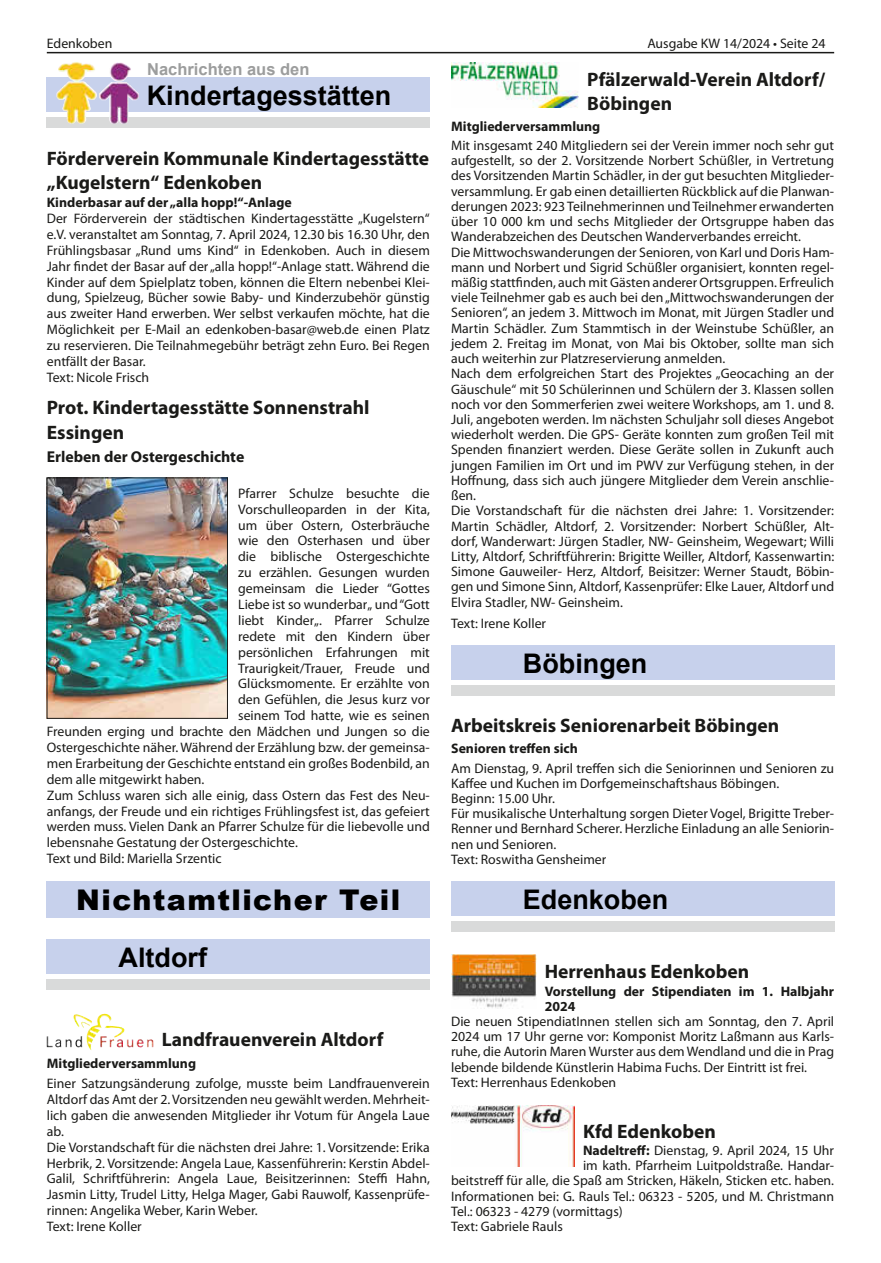
<style>
.page{position:relative;width:881px;height:1263px;background:#fff}
.page>*{position:absolute;margin:0;border:0;box-sizing:border-box;transform-origin:0 0}
.t1{font:900 28.5px "Cgwvvg Vlhfdx Arial";letter-spacing:.05em;color:#000}
.t2{font:700 27px "Vgddnj Jmcbjk Arial";color:#000}
.t3{font:700 27px "Cyxcyc Ngwvnh Arial";color:#000}
.t4{font:700 27px "Cwvstq Ngwvnh Arial";color:#000}
.t5{font:700 27px "Cttkhl Ngwvnh Arial";color:#000}
.t6{font:700 19.5px/24.2px "Myriad Pro";color:#1a1a18}
.t7{font:700 16.5px "Vgddnj Jmcbjk Arial";color:#9c9d9d}
.t8{font:700 15.75px "Myriad Pro";color:#1a1a18}
.t9{font:13.8px/15.1px "Myriad Pro";color:#1a1a18}
.t10{font:700 13.8px/15.1px "Myriad Pro";color:#1a1a18}
.s1{font-weight:700}
</style>
<div class="page">
<hr style="left:47px;top:52px;width:786px;height:1px;background:#1a1a18">
<img style="left:451px;top:63px;width:127px;height:44px">
<div style="left:451px;top:645px;width:382px;height:34px;background:#c7d1ec"></div>
<div style="left:451px;top:685px;width:382px;height:11px;background:#d9dada"></div>
<div style="left:451px;top:881px;width:382px;height:34px;background:#c7d1ec"></div>
<div style="left:451px;top:921px;width:382px;height:10px;background:#d9dada"></div>
<img style="left:451px;top:955px;width:85px;height:54px">
<img style="left:451px;top:1106px;width:123px;height:61px">
<div style="left:47px;top:78px;width:382px;height:34px;background:#c7d1ec"></div>
<div style="left:47px;top:117px;width:382px;height:11px;background:#d9dada"></div>
<img style="left:56px;top:62px;width:41px;height:62px">
<img style="left:49px;top:480px;width:176px;height:237px">
<div style="left:47px;top:478px;width:180px;height:241px;border:1px solid #1a1a18"></div>
<div style="left:47px;top:881px;width:382px;height:36px;background:#c7d1ec"></div>
<div style="left:47px;top:940px;width:382px;height:34px;background:#c7d1ec"></div>
<div style="left:47px;top:979px;width:382px;height:11px;background:#d9dada"></div>
<img style="left:87px;top:1014px;width:17px;height:36px">
<p class="t9" style="left:47px;top:35px;width:67px">Edenkoben</p>
<p class="t9" style="left:647px;top:35px;width:180px">Ausgabe KW 14/2024 • Seite 24</p>
<h3 class="t6" style="left:587px;top:67px;width:239px;line-height:23.4px">Pfälzerwald-Verein Altdorf/<br>Böbingen</h3>
<p class="t10" style="left:451px;top:118px;width:151px">Mitgliederversammlung</p>
<p class="t9" style="left:451px;top:138px;width:384px">Mit insgesamt 240 Mitgliedern sei der Verein immer noch sehr gut aufgestellt, so der 2. Vorsitzende Norbert Schüßler, in Vertretung des Vorsitzenden Martin Schädler, in der gut besuchten Mitglieder&shy;versammlung. Er gab einen detaillierten Rückblick auf die Planwan&shy;derungen 2023: 923 Teilnehmerinnen und Teilnehmer erwanderten über 10 000 km und sechs Mitglieder der Ortsgruppe haben das Wanderabzeichen des Deutschen Wanderverbandes erreicht.<br>Die Mittwochswanderungen der Senioren, von Karl und Doris Ham&shy;mann und Norbert und Sigrid Schüßler organisiert, konnten regel&shy;mäßig stattfinden, auch mit Gästen anderer Ortsgruppen. Erfreulich viele Teilnehmer gab es auch bei den „Mittwochswanderungen der Senioren“, an jedem 3. Mittwoch im Monat, mit Jürgen Stadler und Martin Schädler. Zum Stammtisch in der Weinstube Schüßler, an jedem 2. Freitag im Monat, von Mai bis Oktober, sollte man sich auch weiterhin zur Platzreservierung anmelden.<br>Nach dem erfolgreichen Start des Projektes „Geocaching an der Gäuschule“ mit 50 Schülerinnen und Schülern der 3. Klassen sollen noch vor den Sommerferien zwei weitere Workshops, am 1. und 8.<br>Juli, angeboten werden. Im nächsten Schuljahr soll dieses Angebot wiederholt werden. Die GPS- Geräte konnten zum großen Teil mit Spenden finanziert werden. Diese Geräte sollen in Zukunft auch jungen Familien im Ort und im PWV zur Verfügung stehen, in der Hoffnung, dass sich auch jüngere Mitglieder dem Verein anschlie&shy;ßen.<br>Die Vorstandschaft für die nächsten drei Jahre: 1. Vorsitzender:<br>Martin Schädler, Altdorf, 2. Vorsitzender: Norbert Schüßler, Alt&shy;dorf, Wanderwart: Jürgen Stadler, NW- Geinsheim, Wegewart; Willi Litty, Altdorf, Schriftführerin: Brigitte Weiller, Altdorf, Kassenwartin:<br>Simone Gauweiler- Herz, Altdorf, Beisitzer: Werner Staudt, Böbin&shy;gen und Simone Sinn, Altdorf, Kassenprüfer: Elke Lauer, Altdorf und Elvira Stadler, NW- Geinsheim.</p>
<p class="t9" style="left:451px;top:616px;width:96px">Text: Irene Koller</p>
<h2 class="t4" style="left:522px;top:646px;width:126px">Böbingen</h2>
<h3 class="t6" style="left:451px;top:713px;width:329px">Arbeitskreis Seniorenarbeit Böbingen</h3>
<p class="t10" style="left:451px;top:740px;width:128px">Senioren treffen sich</p>
<p class="t9" style="left:451px;top:760px;width:384px">Am Dienstag, 9. April treffen sich die Seniorinnen und Senioren zu Kaffee und Kuchen im Dorfgemeinschaftshaus Böbingen.<br>Beginn: 15.00 Uhr.<br>Für musikalische Unterhaltung sorgen Dieter Vogel, Brigitte Treber-Renner und Bernhard Scherer. Herzliche Einladung an alle Seniorin&shy;nen und Senioren.<br>Text: Roswitha Gensheimer</p>
<h2 class="t3" style="left:522px;top:882px;width:147px">Edenkoben</h2>
<p class="t7" style="left:147px;top:58px;width:164px">Nachrichten aus den</p>
<h2 class="t2" style="left:147px;top:78px;width:246px">Kindertagesstätten</h2>
<h3 class="t6" style="left:47px;top:146px;width:384px">Förderverein Kommunale Kindertagesstätte „Kugelstern“ Edenkoben</h3>
<p class="t10" style="left:47px;top:194px;width:246px">Kinderbasar auf der „alla hopp!“-Anlage</p>
<p class="t9" style="left:47px;top:210px;width:384px;line-height:15.9px">Der Förderverein der städtischen Kindertagesstätte „Kugelstern“ e.V. veranstaltet am Sonntag, 7. April 2024, 12.30 bis 16.30 Uhr, den Frühlingsbasar „Rund ums Kind“ in Edenkoben. Auch in diesem Jahr findet der Basar auf der „alla hopp!“-Anlage statt. Während die Kinder auf dem Spielplatz toben, können die Eltern nebenbei Klei&shy;dung, Spielzeug, Bücher sowie Baby- und Kinderzubehör günstig aus zweiter Hand erwerben. Wer selbst verkaufen möchte, hat die Möglichkeit per E-Mail an edenkoben-basar@web.de einen Platz zu reservieren. Die Teilnahmegebühr beträgt zehn Euro. Bei Regen entfällt der Basar.<br>Text: Nicole Frisch</p>
<h3 class="t6" style="left:47px;top:395px;width:324px">Prot. Kindertagesstätte Sonnenstrahl<br>Essingen</h3>
<p class="t8" style="left:47px;top:447px;width:199px">Erleben der Ostergeschichte</p>
<p class="t9" style="left:238px;top:485px;width:193px">Pfarrer Schulze besuchte die</p>
<p class="t9" style="left:238px;top:501px;width:193px">Vorschulleoparden in der Kita,</p>
<p class="t9" style="left:238px;top:517px;width:193px">um über Ostern, Osterbräuche</p>
<p class="t9" style="left:238px;top:533px;width:193px">wie den Osterhasen und über</p>
<p class="t9" style="left:238px;top:549px;width:193px">die biblische Ostergeschichte</p>
<p class="t9" style="left:238px;top:565px;width:193px">zu erzählen. Gesungen wurden</p>
<p class="t9" style="left:238px;top:581px;width:193px">gemeinsam die Lieder “Gottes</p>
<p class="t9" style="left:238px;top:597px;width:193px">Liebe ist so wunderbar„ und “Gott</p>
<p class="t9" style="left:238px;top:612px;width:193px">liebt Kinder„. Pfarrer Schulze</p>
<p class="t9" style="left:238px;top:628px;width:193px">redete mit den Kindern über</p>
<p class="t9" style="left:238px;top:644px;width:193px">persönlichen Erfahrungen mit</p>
<p class="t9" style="left:238px;top:660px;width:193px">Traurigkeit/Trauer, Freude und</p>
<p class="t9" style="left:238px;top:676px;width:193px">Glücksmomente. Er erzählte von</p>
<p class="t9" style="left:238px;top:692px;width:193px">den Gefühlen, die Jesus kurz vor</p>
<p class="t9" style="left:238px;top:708px;width:193px">seinem Tod hatte, wie es seinen</p>
<p class="t9" style="left:47px;top:724px;width:384px">Freunden erging und brachte den Mädchen und Jungen so die</p>
<p class="t9" style="left:47px;top:739px;width:384px">Ostergeschichte näher. Während der Erzählung bzw. der gemeinsa-</p>
<p class="t9" style="left:47px;top:755px;width:384px">men Erarbeitung der Geschichte entstand ein großes Bodenbild, an</p>
<p class="t9" style="left:47px;top:771px;width:159px">dem alle mitgewirkt haben.</p>
<p class="t9" style="left:47px;top:787px;width:384px">Zum Schluss waren sich alle einig, dass Ostern das Fest des Neu-</p>
<p class="t9" style="left:47px;top:803px;width:384px">anfangs, der Freude und ein richtiges Frühlingsfest ist, das gefeiert</p>
<p class="t9" style="left:47px;top:819px;width:384px">werden muss. Vielen Dank an Pfarrer Schulze für die liebevolle und</p>
<p class="t9" style="left:47px;top:835px;width:252px">lebensnahe Gestatung der Ostergeschichte.</p>
<p class="t9" style="left:47px;top:851px;width:176px">Text und Bild: Mariella Srzentic</p>
<h1 class="t1" style="left:76px;top:879px;width:325px">Nichtamtlicher Teil</h1>
<h2 class="t5" style="left:118px;top:940px;width:90px">Altdorf</h2>
<h3 class="t6" style="left:544px;top:959px;width:206px">Herrenhaus Edenkoben</h3>
<p class="t10" style="left:544px;top:983px;width:291px">Vorstellung der Stipendiaten im 1. Halbjahr<br>2024</p>
<p class="t9" style="left:451px;top:1013px;width:384px">Die neuen StipendiatInnen stellen sich am Sonntag, den 7. April 2024 um 17 Uhr gerne vor: Komponist Moritz Laßmann aus Karls&shy;ruhe, die Autorin Maren Wurster aus dem Wendland und die in Prag lebende bildende Künstlerin Habima Fuchs. Der Eintritt ist frei.<br>Text: Herrenhaus Edenkoben</p>
<h3 class="t6" style="left:583px;top:1118px;width:134px">Kfd Edenkoben</h3>
<p class="t9" style="left:583px;top:1142px;width:252px"><span class="s1">Nadeltreff:</span> Dienstag, 9. April 2024, 15 Uhr</p>
<p class="t9" style="left:583px;top:1158px;width:252px">im kath. Pfarrheim Luitpoldstraße. Handar-</p>
<p class="t9" style="left:451px;top:1173px;width:384px">beitstreff für alle, die Spaß am Stricken, Häkeln, Sticken etc. haben.</p>
<p class="t9" style="left:451px;top:1188px;width:384px">Informationen bei: G. Rauls Tel.: 06323 - 5205, und M. Christmann</p>
<p class="t9" style="left:451px;top:1203px;width:173px">Tel.: 06323 - 4279 (vormittags)</p>
<p class="t9" style="left:451px;top:1219px;width:113px">Text: Gabriele Rauls</p>
<h3 class="t6" style="left:162px;top:1027px;width:223px">Landfrauenverein Altdorf</h3>
<p class="t10" style="left:47px;top:1055px;width:151px">Mitgliederversammlung</p>
<p class="t9" style="left:47px;top:1075px;width:384px;line-height:15.9px">Einer Satzungsänderung zufolge, musste beim Landfrauenverein Altdorf das Amt der 2. Vorsitzenden neu gewählt werden. Mehrheit&shy;lich gaben die anwesenden Mitglieder ihr Votum für Angela Laue ab.<br>Die Vorstandschaft für die nächsten drei Jahre: 1. Vorsitzende: Erika Herbrik, 2. Vorsitzende: Angela Laue, Kassenführerin: Kerstin Abdel-Galil, Schriftführerin: Angela Laue, Beisitzerinnen: Steffi Hahn, Jasmin Litty, Trudel Litty, Helga Mager, Gabi Rauwolf, Kassenprüfe&shy;rinnen: Angelika Weber, Karin Weber.<br>Text: Irene Koller</p>
</div>
